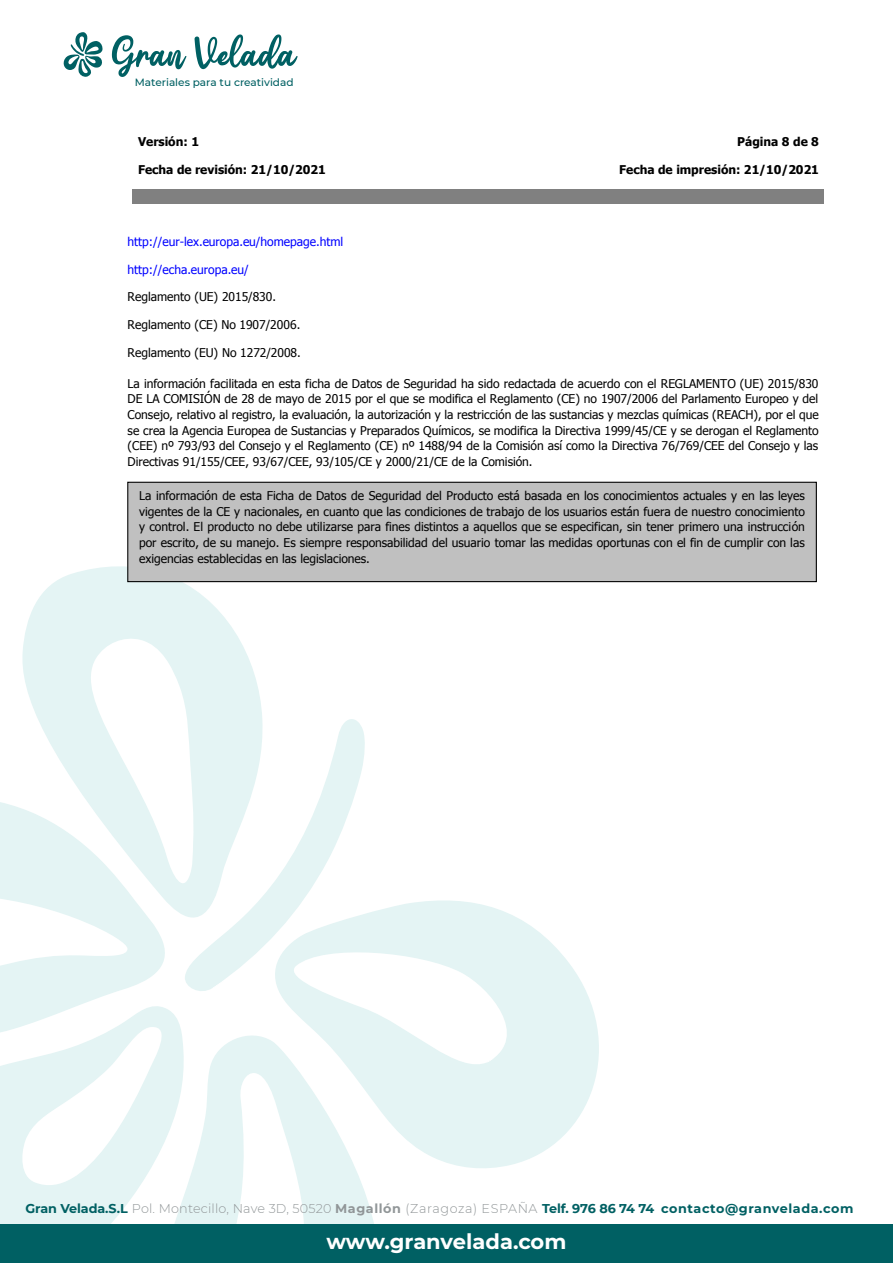
<style>
.page{position:relative;width:893px;height:1263px;background:#fff}
.page>*{position:absolute;margin:0;border:0;box-sizing:border-box;transform-origin:0 0}
.t1{font:700 21px "Montserrat";color:#fff}
.t2{font:700 12.75px "Montserrat";letter-spacing:.035em;color:#006063}
.t3{font:12px/15.6px "Tahoma";letter-spacing:-.005em;color:#000;text-align:justify}
.t4{font:700 12px "Tahoma";letter-spacing:-.005em;color:#000}
.t5{font:12px "Tahoma";letter-spacing:-.005em;color:#00f}
.t6{font:500 10.5px "Montserrat";color:#006063}
.s1{font-weight:300;color:#919698}
.s2{color:#919698}
</style>
<div class="page">
<svg style="left:0;top:802px;width:165px;height:199px"></svg>
<svg style="left:282px;top:900px;width:317px;height:268px;fill:#e4f4f4"></svg>
<svg style="left:20px;top:566px;width:245px;height:383px;fill:#e4f4f4"></svg>
<svg style="left:0;top:1001px;width:180px;height:223px;fill:#e4f4f4"></svg>
<svg style="left:155px;top:1027px;width:232px;height:197px;fill:#e4f4f4"></svg>
<svg style="left:184px;top:714px;width:182px;height:282px"></svg>
<svg style="left:112px;top:35px;width:74px;height:42px"></svg>
<svg style="left:195px;top:34px;width:103px;height:35px"></svg>
<svg style="left:63px;top:32px;width:40px;height:45px"></svg>
<div style="left:0;top:1224px;width:893px;height:39px;background:#006063"></div>
<div style="left:133px;top:190px;width:5px;height:14px;background:#808080"></div>
<div style="left:819px;top:190px;width:5px;height:14px;background:#808080"></div>
<div style="left:138px;top:190px;width:681px;height:14px;background:#808080"></div>
<div style="left:128px;top:482px;width:688px;height:100px;background:#c0c0c0"></div>
<div style="left:127px;top:482px;width:690px;height:100px;border:1px solid #000"></div>
<p class="t6" style="left:135px;top:75px;width:160px">Materiales para tu creatividad</p>
<p class="t4" style="left:138px;top:133px;width:62px">Versión: 1</p>
<p class="t4" style="left:138px;top:161px;width:189px">Fecha de revisión: 21/10/2021</p>
<p class="t4" style="left:737px;top:133px;width:83px">Página 8 de 8</p>
<p class="t4" style="left:619px;top:161px;width:201px">Fecha de impresión: 21/10/2021</p>
<p class="t5" style="left:128px;top:234px;width:217px">http://eur-lex.europa.eu/homepage.html</p>
<p class="t5" style="left:128px;top:261px;width:123px">http://echa.europa.eu/</p>
<p class="t3" style="left:128px;top:289px;width:150px">Reglamento (UE) 2015/830.</p>
<p class="t3" style="left:128px;top:316px;width:174px">Reglamento (CE) No 1907/2006.</p>
<p class="t3" style="left:128px;top:344px;width:175px">Reglamento (EU) No 1272/2008.</p>
<p class="t3" style="left:128px;top:375px;width:693px">La información facilitada en esta ficha de Datos de Seguridad ha sido redactada de acuerdo con el REGLAMENTO (UE) 2015/830<br>DE LA COMISIÓN de 28 de mayo de 2015 por el que se modifica el Reglamento (CE) no 1907/2006 del Parlamento Europeo y del Consejo, relativo al registro, la evaluación, la autorización y la restricción de las sustancias y mezclas químicas (REACH), por el que se crea la Agencia Europea de Sustancias y Preparados Químicos, se modifica la Directiva 1999/45/CE y se derogan el Reglamento (CEE) nº 793/93 del Consejo y el Reglamento (CE) nº 1488/94 de la Comisión así como la Directiva 76/769/CEE del Consejo y las Directivas 91/155/CEE, 93/67/CEE, 93/105/CE y 2000/21/CE de la Comisión.</p>
<p class="t3" style="left:139px;top:487px;width:667px">La información de esta Ficha de Datos de Seguridad del Producto está basada en los conocimientos actuales y en las leyes vigentes de la CE y nacionales, en cuanto que las condiciones de trabajo de los usuarios están fuera de nuestro conocimiento y control. El producto no debe utilizarse para fines distintos a aquellos que se especifican, sin tener primero una instrucción por escrito, de su manejo. Es siempre responsabilidad del usuario tomar las medidas oportunas con el fin de cumplir con las exigencias establecidas en las legislaciones.</p>
<p class="t2" style="left:25px;top:1200px;width:830px">Gran Velada.S.L <span class="s1">Pol. Montecillo, Nave 3D, 50520</span> <span class="s2">Magallón</span> <span class="s1">(Zaragoza) ESPAÑA</span> Telf. 976 86 74 74 contacto@granvelada.com</p>
<h1 class="t1" style="left:327px;top:1226px;width:241px">www.granvelada.com</h1>
</div>
